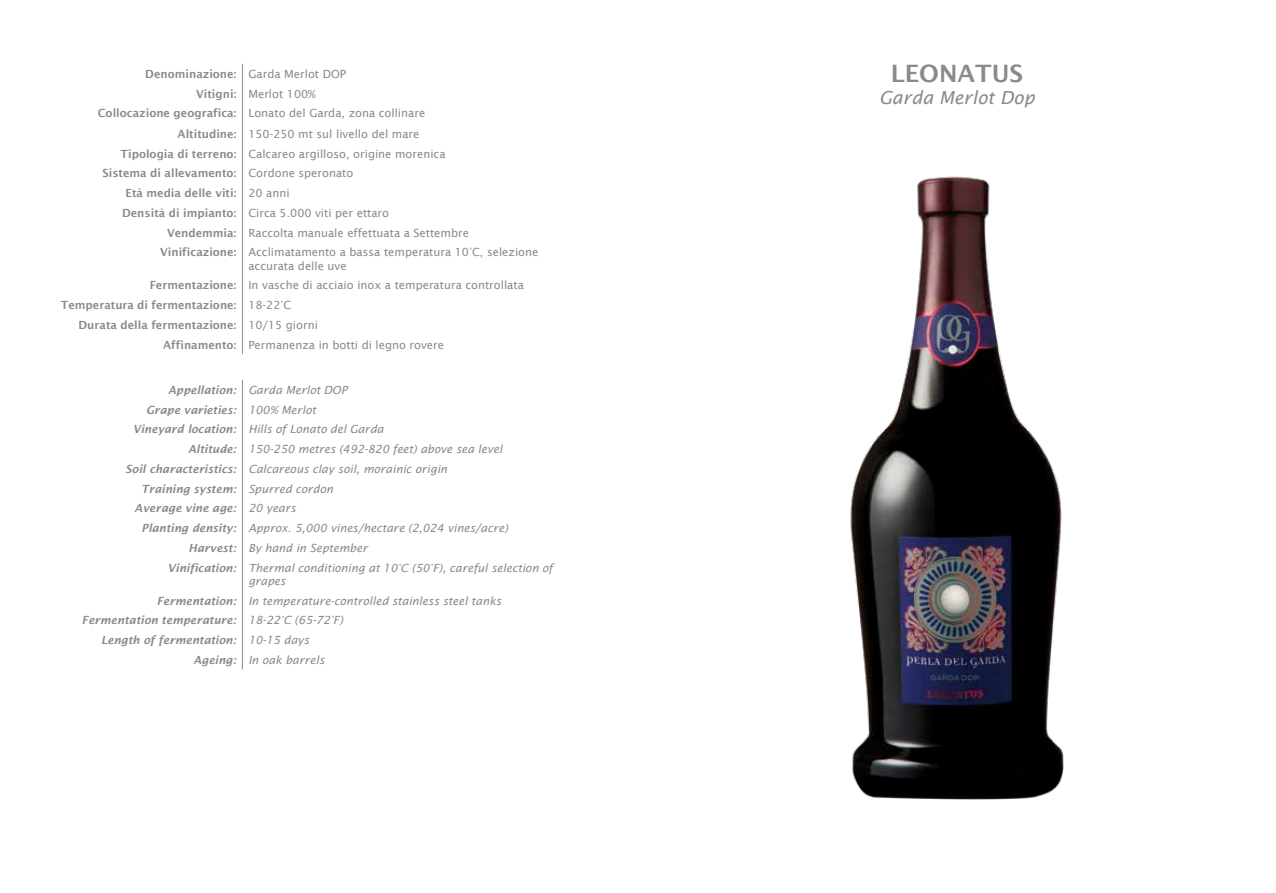
<style>
.page{position:relative;width:1276px;height:893px;background:#fff}
.page>*{position:absolute;margin:0;border:0;box-sizing:border-box;transform-origin:0 0}
.t1{font:600 24px "Lucida Sans";color:#8b8a86}
.t2{font:italic 18px "Lucida Sans";color:#8b8a86}
.t3{font:11.25px "Lucida Sans";color:#8b8a86}
.t4{font:italic 11.25px "Lucida Sans";color:#8b8a86}
.t5{font:600 11.25px "Lucida Sans";color:#8b8a86}
.t6{font:italic 600 11.25px "Lucida Sans";color:#8b8a86}
.s1{font-weight:400}
.s2{font-weight:600}
</style>
<div class="page">
<img style="left:850px;top:176px;width:214px;height:624px">
<svg style="left:242px;top:64px;width:1px;height:178px"></svg>
<hr style="left:242px;top:242px;width:1px;height:33px;background:#8b8a86">
<svg style="left:242px;top:275px;width:1px;height:79px"></svg>
<svg style="left:242px;top:380px;width:1px;height:177px"></svg>
<hr style="left:242px;top:557px;width:1px;height:33px;background:#8b8a86">
<svg style="left:242px;top:590px;width:1px;height:79px"></svg>
<p class="t5" style="left:145px;top:68px;width:202px">Denominazione: <span class="s1">Garda Merlot DOP</span></p>
<p class="t3" style="left:196px;top:87px;width:121px"><span class="s2">Vitigni:</span> Merlot 100%</p>
<p class="t3" style="left:98px;top:107px;width:329px"><span class="s2">Collocazione geografica:</span> Lonato del Garda, zona collinare</p>
<p class="t3" style="left:178px;top:127px;width:243px"><span class="s2">Altitudine:</span> 150-250 mt sul livello del mare</p>
<p class="t3" style="left:120px;top:147px;width:326px"><span class="s2">Tipologia di terreno:</span> Calcareo argilloso, origine morenica</p>
<p class="t5" style="left:102px;top:167px;width:252px">Sistema di allevamento: <span class="s1">Cordone speronato</span></p>
<p class="t5" style="left:125px;top:187px;width:166px">Età media delle viti: <span class="s1">20 anni</span></p>
<p class="t3" style="left:122px;top:206px;width:268px"><span class="s2">Densità di impianto:</span> Circa 5.000 viti per ettaro</p>
<p class="t3" style="left:167px;top:226px;width:303px"><span class="s2">Vendemmia:</span> Raccolta manuale effettuata a Settembre</p>
<p class="t3" style="left:160px;top:246px;width:380px"><span class="s2">Vinificazione:</span> Acclimatamento a bassa temperatura 10°C, selezione</p>
<p class="t3" style="left:248px;top:259px;width:100px">accurata delle uve</p>
<p class="t3" style="left:150px;top:279px;width:376px"><span class="s2">Fermentazione:</span> In vasche di acciaio inox a temperatura controllata</p>
<p class="t5" style="left:61px;top:299px;width:232px">Temperatura di fermentazione: <span class="s1">18-22°C</span></p>
<p class="t5" style="left:78px;top:318px;width:241px">Durata della fermentazione: <span class="s1">10/15 giorni</span></p>
<p class="t3" style="left:163px;top:338px;width:282px"><span class="s2">Affinamento:</span> Permanenza in botti di legno rovere</p>
<p class="t4" style="left:168px;top:383px;width:181px"><span class="s2">Appellation:</span> Garda Merlot DOP</p>
<p class="t6" style="left:146px;top:403px;width:172px">Grape varieties: <span class="s1">100% Merlot</span></p>
<p class="t4" style="left:133px;top:423px;width:252px"><span class="s2">Vineyard location:</span> Hills of Lonato del Garda</p>
<p class="t4" style="left:188px;top:443px;width:316px"><span class="s2">Altitude:</span> 150-250 metres (492-820 feet) above sea level</p>
<p class="t4" style="left:125px;top:462px;width:323px"><span class="s2">Soil characteristics:</span> Calcareous clay soil, morainic origin</p>
<p class="t6" style="left:141px;top:482px;width:193px">Training system: <span class="s1">Spurred cordon</span></p>
<p class="t6" style="left:135px;top:502px;width:163px">Average vine age: <span class="s1">20 years</span></p>
<p class="t4" style="left:142px;top:522px;width:368px"><span class="s2">Planting density:</span> Approx. 5,000 vines/hectare (2,024 vines/acre)</p>
<p class="t4" style="left:189px;top:541px;width:181px"><span class="s2">Harvest:</span> By hand in September</p>
<p class="t4" style="left:168px;top:561px;width:387px"><span class="s2">Vinification:</span> Thermal conditioning at 10°C (50°F), careful selection of</p>
<p class="t4" style="left:248px;top:575px;width:39px">grapes</p>
<p class="t4" style="left:157px;top:594px;width:346px"><span class="s2">Fermentation:</span> In temperature-controlled stainless steel tanks</p>
<p class="t6" style="left:82px;top:614px;width:262px">Fermentation temperature: <span class="s1">18-22°C (65-72°F)</span></p>
<p class="t6" style="left:101px;top:634px;width:210px">Length of fermentation: <span class="s1">10-15 days</span></p>
<p class="t4" style="left:193px;top:653px;width:133px"><span class="s2">Ageing:</span> In oak barrels</p>
<h1 class="t1" style="left:891px;top:60px;width:134px">LEONATUS</h1>
<h2 class="t2" style="left:879px;top:87px;width:157px">Garda Merlot Dop</h2>
</div>
